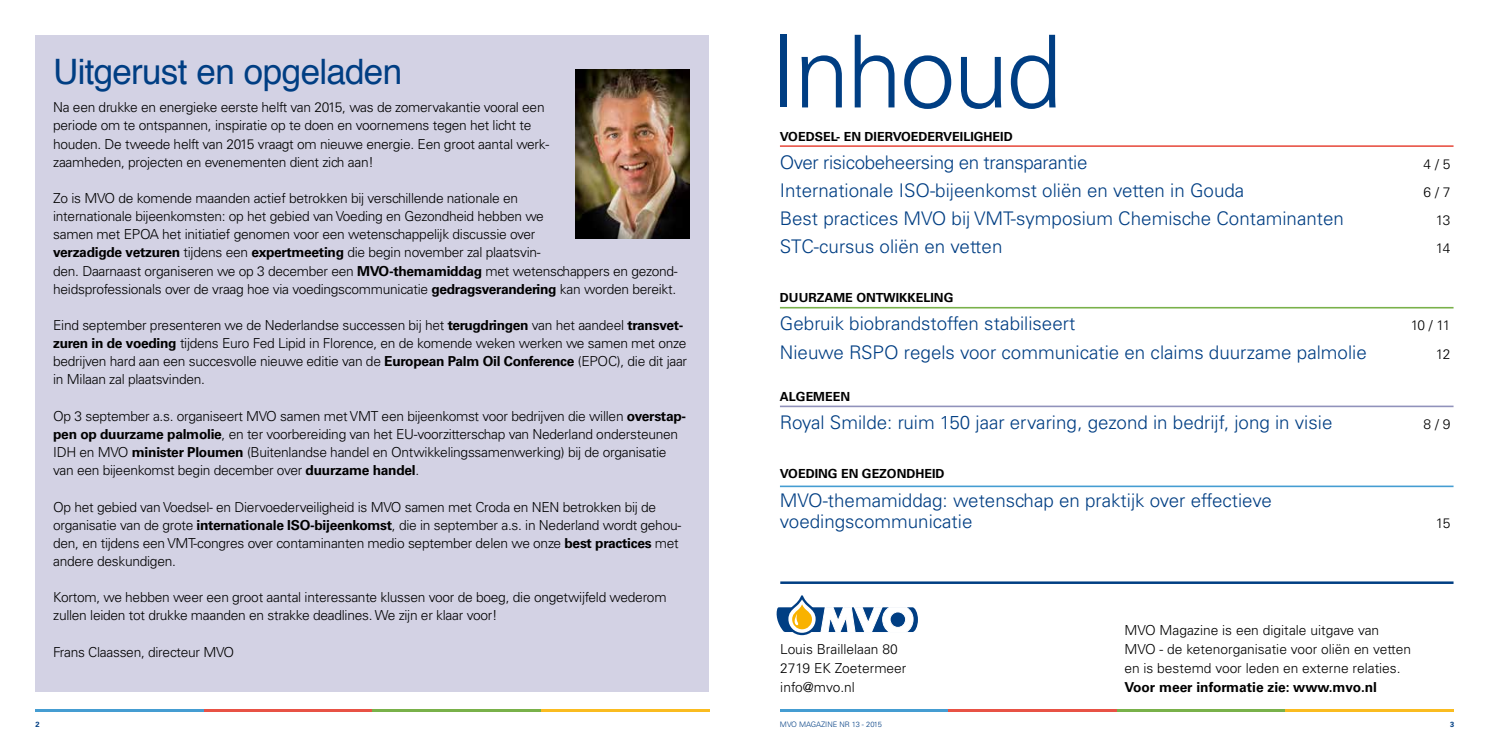
<style>
.page{position:relative;width:1489px;height:745px;background:#fff}
.page>*{position:absolute;margin:0;border:0;box-sizing:border-box;transform-origin:0 0}
.t1{font:300 100.5px "Univers LT Std";letter-spacing:-.03em;color:#003e83}
.t2{font:35px "Helvetica";letter-spacing:-.02em;color:#003e83}
.t3{font:300 18.75px/21.2px "Univers LT Std";color:#003e83}
.t4{font:300 18.75px "Univers LT Std";letter-spacing:-.02em;color:#003e83}
.t5{font:300 13.75px/18.1px "Univers LT Std";letter-spacing:-.02em;color:#000}
.t6{font:300 13.75px/18.8px "Univers LT Std";color:#000}
.t7{font:700 13.75px "Univers LT Std";color:#000}
.t8{font:700 12.5px "Univers LT Std";color:#000}
.t9{font:300 7.5px "Univers LT Std";color:#003e83}
.t10{font:700 7.5px "Univers LT Std";color:#003e83}
.s1{font-weight:700}
</style>
<div class="page">
<hr style="left:780px;top:709px;width:168px;height:2px;background:#459dd2">
<hr style="left:948px;top:709px;width:168px;height:2px;background:#e85245">
<hr style="left:1116px;top:709px;width:169px;height:2px;background:#79b14a">
<hr style="left:1285px;top:709px;width:168px;height:2px;background:#fabc20">
<hr style="left:35px;top:709px;width:169px;height:2px;background:#459dd2">
<hr style="left:204px;top:709px;width:168px;height:2px;background:#e85245">
<hr style="left:372px;top:709px;width:169px;height:2px;background:#79b14a">
<hr style="left:541px;top:709px;width:168px;height:2px;background:#fabc20">
<div style="left:35px;top:35px;width:674px;height:656px;background:#d3d2e4"></div>
<img style="left:575px;top:69px;width:114px;height:169px">
<svg style="left:776px;top:595px;width:141px;height:39px"></svg>
<hr style="left:780px;top:145px;width:673px;height:2px;background:#e85245">
<hr style="left:780px;top:307px;width:673px;height:1px;background:#79b14a">
<hr style="left:780px;top:405px;width:673px;height:2px;background:#9092bb">
<hr style="left:780px;top:485px;width:673px;height:2px;background:#459dd2">
<hr style="left:780px;top:581px;width:673px;height:2px;background:#003e83">
<h2 class="t2" style="left:53px;top:45px;width:350px">Uitgerust en opgeladen</h2>
<p class="t5" style="left:53px;top:98px;width:497px">Na een drukke en energieke eerste helft van 2015, was de zomervakantie vooral een periode om te ontspannen, inspiratie op te doen en voornemens tegen het licht te houden. De tweede helft van 2015 vraagt om nieuwe energie. Een groot aantal werk&shy;zaamheden, projecten en evenementen dient zich aan!</p>
<p class="t5" style="left:53px;top:189px;width:626px">Zo is MVO de komende maanden actief betrokken bij verschillende nationale en<br>internationale bijeenkomsten: op het gebied van Voeding en Gezondheid hebben we<br>samen met EPOA het initiatief genomen voor een wetenschappelijk discussie over<br><span class="s1">verzadigde vetzuren</span> tijdens een <span class="s1">expertmeeting</span> die begin november zal plaatsvin-<br>den. Daarnaast organiseren we op 3 december een <span class="s1">MVO-themamiddag</span> met wetenschappers en gezond&shy;heidsprofessionals over de vraag hoe via voedingscommunicatie <span class="s1">gedragsverandering</span> kan worden bereikt.</p>
<p class="t5" style="left:53px;top:316px;width:635px">Eind september presenteren we de Nederlandse successen bij het <span class="s1">terugdringen</span> van het aandeel <span class="s1">transvet&shy;zuren in de voeding</span> tijdens Euro Fed Lipid in Florence, en de komende weken werken we samen met onze bedrijven hard aan een succesvolle nieuwe editie van de <span class="s1">European Palm Oil Conference</span> (EPOC), die dit jaar in Milaan zal plaatsvinden.</p>
<p class="t5" style="left:53px;top:406px;width:634px">Op 3 september a.s. organiseert MVO samen met VMT een bijeenkomst voor bedrijven die willen <span class="s1">overstap&shy;pen op duurzame palmolie</span>, en ter voorbereiding van het EU-voorzitterschap van Nederland ondersteunen IDH en MVO <span class="s1">minister Ploumen</span> (Buitenlandse handel en Ontwikkelingssamenwerking) bij de organisatie van een bijeenkomst begin december over <span class="s1">duurzame handel</span>.</p>
<p class="t5" style="left:53px;top:497px;width:629px">Op het gebied van Voedsel- en Diervoederveiligheid is MVO samen met Croda en NEN betrokken bij de organisatie van de grote <span class="s1">internationale ISO-bijeenkomst</span>, die in september a.s. in Nederland wordt gehou&shy;den, en tijdens een VMT-congres over contaminanten medio september delen we onze <span class="s1">best practices</span> met andere deskundigen.</p>
<p class="t5" style="left:53px;top:588px;width:615px">Kortom, we hebben weer een groot aantal interessante klussen voor de boeg, die ongetwijfeld wederom zullen leiden tot drukke maanden en strakke deadlines. We zijn er klaar voor!</p>
<p class="t5" style="left:53px;top:642px;width:183px">Frans Claassen, directeur MVO</p>
<h1 class="t1" style="left:769px;top:11px;width:294px">Inhoud</h1>
<p class="t8" style="left:780px;top:129px;width:234px">VOEDSEL- EN DIERVOEDERVEILIGHEID</p>
<h3 class="t4" style="left:780px;top:151px;width:309px">Over risicobeheersing en transparantie</h3>
<p class="t5" style="left:1423px;top:155px;width:28px">4 / 5</p>
<h3 class="t3" style="left:780px;top:179px;width:466px">Internationale ISO-bijeenkomst oliën en vetten in Gouda</h3>
<p class="t5" style="left:1423px;top:183px;width:28px">6 / 7</p>
<h3 class="t3" style="left:780px;top:207px;width:565px">Best practices MVO bij VMT-symposium Chemische Contaminanten</h3>
<p class="t5" style="left:1435px;top:211px;width:16px">13</p>
<h3 class="t3" style="left:780px;top:235px;width:224px">STC-cursus oliën en vetten</h3>
<p class="t5" style="left:1435px;top:239px;width:16px">14</p>
<p class="t8" style="left:780px;top:290px;width:175px">DUURZAME ONTWIKKELING</p>
<h3 class="t3" style="left:780px;top:313px;width:297px">Gebruik biobrandstoffen stabiliseert</h3>
<p class="t5" style="left:1410px;top:316px;width:41px">10 / 11</p>
<h3 class="t3" style="left:780px;top:341px;width:588px">Nieuwe RSPO regels voor communicatie en claims duurzame palmolie</h3>
<p class="t5" style="left:1435px;top:344px;width:16px">12</p>
<p class="t8" style="left:780px;top:389px;width:72px">ALGEMEEN</p>
<h3 class="t3" style="left:780px;top:411px;width:554px">Royal Smilde: ruim 150 jaar ervaring, gezond in bedrijf, jong in visie</h3>
<p class="t5" style="left:1423px;top:415px;width:28px">8 / 9</p>
<p class="t8" style="left:780px;top:466px;width:166px">VOEDING EN GEZONDHEID</p>
<h3 class="t3" style="left:780px;top:489px;width:493px">MVO-themamiddag: wetenschap en praktijk over effectieve voedingscommunicatie</h3>
<p class="t5" style="left:1435px;top:513px;width:16px">15</p>
<p class="t6" style="left:780px;top:639px;width:128px">Louis Braillelaan 80<br>2719 EK Zoetermeer info@mvo.nl</p>
<p class="t6" style="left:1124px;top:620px;width:288px">MVO Magazine is een digitale uitgave van<br>MVO - de ketenorganisatie voor oliën en vetten en is bestemd voor leden en externe relaties.</p>
<p class="t7" style="left:1124px;top:678px;width:254px">Voor meer informatie zie: www.mvo.nl</p>
<p class="t10" style="left:35px;top:720px;width:6px">2</p>
<p class="t9" style="left:780px;top:719px;width:103px">MVO MAGAZINE NR 13 - 2015</p>
<p class="t10" style="left:1449px;top:720px;width:6px">3</p>
</div>
